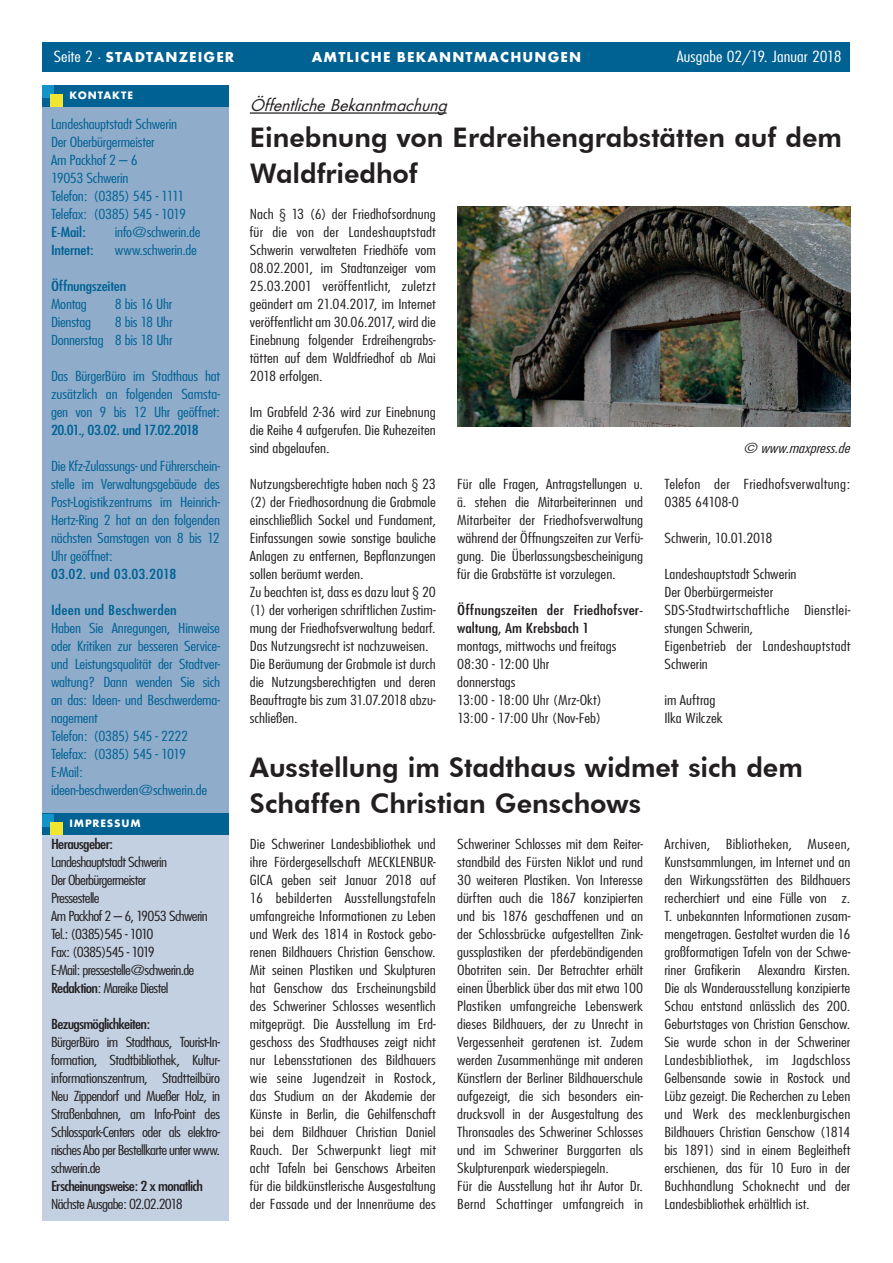
<style>
.page{position:relative;width:893px;height:1263px;background:#fff}
.page>*{position:absolute;margin:0;border:0;box-sizing:border-box;transform-origin:0 0}
.t1{font:800 27px/36px "Futura BT";color:#231f20}
.t2{font:italic 18px "Futura TOT Boo";color:#231f20}
.t3{font:700 15px "Futura TOT";letter-spacing:.075em;color:#fff}
.t4{font:300 condensed 15px "Futura";color:#fff;scale:1.25 1}
.t5{font:300 condensed 13.5px/18px "Futura";color:#231f20;text-align:justify;scale:1.25 1}
.t6{font:300 condensed 13.5px/18px "Futura";letter-spacing:-.015em;color:#006293;scale:1.25 1}
.t7{font:300 condensed 13.5px/18px "Futura";letter-spacing:-.04em;color:#231f20;scale:1.25 1}
.t8{font:condensed 13.5px "Futura";letter-spacing:-.035em;color:#231f20;scale:1.25 1}
.t9{font:condensed 13.5px "Futura";letter-spacing:-.015em;color:#006293;scale:1.25 1}
.t10{font:condensed 13.5px/18px "Futura";letter-spacing:.01em;color:#231f20;scale:1.25 1}
.t11{font:condensed 13.5px "Futura";letter-spacing:.015em;color:#006293;scale:1.25 1}
.t12{font:condensed 13.5px "Futura";letter-spacing:.01em;color:#006293;scale:1.25 1}
.t13{font:italic 300 condensed 13.5px "Futura";color:#231f20;scale:1.25 1}
.t14{font:700 11.25px "Futura TOT";letter-spacing:.075em;color:#fff}
.s1{font-family:"Futura";font-weight:300;font-stretch:condensed}
.s2{font-weight:400}
</style>
<div class="page">
<div style="left:43px;top:43px;width:807px;height:29px;background:#006293"></div>
<div style="left:43px;top:104px;width:186px;height:709px;background:#8faccb"></div>
<div style="left:43px;top:831px;width:186px;height:389px;background:#c2d0e1"></div>
<div style="left:43px;top:85px;width:186px;height:21px;background:#006293"></div>
<div style="left:43px;top:85px;width:11px;height:13px;background:#1294c8"></div>
<div style="left:51px;top:94px;width:12px;height:12px;background:#f0e52f"></div>
<div style="left:43px;top:813px;width:186px;height:22px;background:#006293"></div>
<div style="left:43px;top:814px;width:11px;height:12px;background:#1294c8"></div>
<div style="left:51px;top:822px;width:12px;height:13px;background:#f0e52f"></div>
<hr style="left:250px;top:112px;width:197px;height:2px;background:#231f20">
<img style="left:457px;top:207px;width:393px;height:219px">
<p class="t4" style="left:53px;top:47px;width:136px">Ausgabe 02/19. Januar 2018</p>
<p class="t4" style="left:677px;top:47px;width:133px">Ausgabe 02/19. Januar 2018</p>
<p class="t3" style="left:54px;top:48px;width:182px"><span class="s1">Seite 2 ·</span> STADTANZEIGER</p>
<p class="t3" style="left:312px;top:48px;width:271px">AMTLICHE BEKANNTMACHUNGEN</p>
<p class="t3" style="left:662px;top:48px;width:183px">STADTANZEIGER <span class="s1">· Seite 2</span></p>
<p class="t14" style="left:70px;top:88px;width:65px">KONTAKTE</p>
<p class="t6" style="left:51px;top:115px;width:109px">Landeshauptstadt Schwerin<br>Der Oberbürgermeister<br>Am Packhof 2 – 6<br>19053 Schwerin<br>Telefon: (0385) 545 - 1111<br>Telefax: (0385) 545 - 1019</p>
<p class="t9" style="left:51px;top:224px;width:29px">E-Mail:</p>
<p class="t6" style="left:115px;top:223px;width:70px">info@schwerin.de</p>
<p class="t9" style="left:51px;top:242px;width:36px">Internet:</p>
<p class="t6" style="left:115px;top:241px;width:67px">www.schwerin.de</p>
<p class="t9" style="left:51px;top:278px;width:62px">Öffnungszeiten</p>
<p class="t6" style="left:51px;top:295px;width:30px">Montag</p>
<p class="t6" style="left:115px;top:295px;width:48px">8 bis 16 Uhr</p>
<p class="t6" style="left:51px;top:313px;width:34px">Dienstag</p>
<p class="t6" style="left:51px;top:313px;width:99px;text-align:right">8 bis 18 Uhr<br>Donnerstag 8 bis 18 Uhr</p>
<p class="t6" style="left:51px;top:367px;width:137px;text-align:justify">Das BürgerBüro im Stadthaus hat zusätzlich an folgenden Samsta&shy;gen von 9 bis 12 Uhr geöffnet:</p>
<p class="t9" style="left:51px;top:422px;width:120px">20.01., 03.02. und 17.02.2018</p>
<p class="t6" style="left:51px;top:457px;width:137px;text-align:justify">Die Kfz-Zulassungs- und Führerschein&shy;stelle im Verwaltungsgebäude des Post-Logistikzentrums im Heinrich-Hertz-Ring 2 hat an den folgenden nächsten Samstagen von 8 bis 12<br>Uhr geöffnet:</p>
<p class="t11" style="left:51px;top:566px;width:102px">03.02. und 03.03.2018</p>
<p class="t12" style="left:51px;top:602px;width:102px">Ideen und Beschwerden</p>
<p class="t6" style="left:51px;top:619px;width:137px">Haben Sie Anregungen, Hinweise oder Kritiken zur besseren Service&shy;und Leistungsqualität der Stadtver&shy;waltung? Dann wenden Sie sich an das: Ideen- und Beschwerdema&shy;nagement<br>Telefon: (0385) 545 - 2222<br>Telefax: (0385) 545 - 1019<br>E-Mail: ideen-beschwerden@schwerin.de</p>
<p class="t14" style="left:70px;top:817px;width:73px">IMPRESSUM</p>
<p class="t8" style="left:51px;top:836px;width:51px">Herausgeber:</p>
<p class="t7" style="left:51px;top:853px;width:127px">Landeshauptstadt Schwerin<br>Der Oberbürgermeister<br>Pressestelle<br>Am Packhof 2 – 6, 19053 Schwerin<br>Tel.: (0385)545 - 1010<br>Fax: (0385)545 - 1019<br>E-Mail: pressestelle@schwerin.de<br><span class="s2">Redaktion</span>: Mareike Diestel</p>
<p class="t8" style="left:51px;top:1016px;width:81px">Bezugsmöglichkeiten:</p>
<p class="t5" style="left:51px;top:1033px;width:137px">BürgerBüro im Stadthaus, Tourist-In&shy;formation, Stadtbibliothek, Kultur&shy;informationszentrum, Stadtteilbüro Neu Zippendorf und Mueßer Holz, in Straßenbahnen, am Info-Point des Schlosspark-Centers oder als elektro&shy;nisches Abo per Bestellkarte unter www. schwerin.de</p>
<p class="t8" style="left:51px;top:1178px;width:123px">Erscheinungsweise: 2 x monatlich</p>
<p class="t7" style="left:51px;top:1195px;width:107px">Nächste Ausgabe: 02.02.2018</p>
<h2 class="t2" style="left:250px;top:95px;width:204px">ÖffentlicheBekanntmachung</h2>
<h1 class="t1" style="left:250px;top:119px;width:594px">Einebnung von Erdreihengrabstätten auf dem<br>Waldfriedhof</h1>
<p class="t5" style="left:250px;top:205px;width:150px">Nach § 13 (6) der Friedhofsordnung für die von der Landeshauptstadt Schwerin verwalteten Friedhöfe vom 08.02.2001, im Stadtanzeiger vom 25.03.2001 veröffentlicht, zuletzt geändert am 21.04.2017, im Internet veröffentlicht am 30.06.2017, wird die Einebnung folgender Erdreihengrabs&shy;tätten auf dem Waldfriedhof ab Mai 2018 erfolgen.</p>
<p class="t5" style="left:250px;top:403px;width:150px">Im Grabfeld 2-36 wird zur Einebnung die Reihe 4 aufgerufen. Die Ruhezeiten sind abgelaufen.</p>
<p class="t5" style="left:250px;top:475px;width:150px;text-align:left">Nutzungsberechtigte haben nach § 23 (2) der Friedhosordnung die Grabmale einschließlich Sockel und Fundament, Einfassungen sowie sonstige bauliche Anlagen zu entfernen, Bepflanzungen sollen beräumt werden.<br>Zu beachten ist, dass es dazu laut § 20 (1) der vorherigen schriftlichen Zustim&shy;mung der Friedhofsverwaltung bedarf.<br>Das Nutzungsrecht ist nachzuweisen.<br>Die Beräumung der Grabmale ist durch die Nutzungsberechtigten und deren Beauftragte bis zum 31.07.2018 abzu&shy;schließen.</p>
<p class="t5" style="left:457px;top:475px;width:150px">Für alle Fragen, Antragstellungen u. ä. stehen die Mitarbeiterinnen und Mitarbeiter der Friedhofsverwaltung während der Öffnungszeiten zur Verfü&shy;gung. Die Überlassungsbescheinigung für die Grabstätte ist vorzulegen.</p>
<p class="t10" style="left:457px;top:601px;width:150px">Öffnungszeiten der Friedhofsver&shy;waltung, Am Krebsbach 1</p>
<p class="t5" style="left:457px;top:637px;width:129px;text-align:left">montags, mittwochs und freitags<br>08:30 - 12:00 Uhr<br>donnerstags<br>13:00 - 18:00 Uhr (Mrz-Okt)<br>13:00 - 17:00 Uhr (Nov-Feb)</p>
<p class="t13" style="left:743px;top:440px;width:90px">© www.maxpress.de</p>
<p class="t5" style="left:664px;top:475px;width:150px">Telefon der Friedhofsverwaltung:<br>0385 64108-0</p>
<p class="t5" style="left:664px;top:529px;width:88px">Schwerin, 10.01.2018</p>
<p class="t5" style="left:664px;top:565px;width:150px;text-align:left">Landeshauptstadt Schwerin<br>Der Oberbürgermeister<br>SDS-Stadtwirtschaftliche Dienstlei&shy;stungen Schwerin,<br>Eigenbetrieb der Landeshauptstadt<br>Schwerin</p>
<p class="t5" style="left:664px;top:691px;width:48px">im Auftrag<br>Ilka Wilczek</p>
<h1 class="t1" style="left:250px;top:749px;width:555px">Ausstellung im Stadthaus widmet sich dem<br>Schaffen Christian Genschows</h1>
<p class="t5" style="left:250px;top:835px;width:150px">Die Schweriner Landesbibliothek und ihre Fördergesellschaft MECKLENBUR-GICA geben seit Januar 2018 auf 16 bebilderten Ausstellungstafeln umfangreiche Informationen zu Leben und Werk des 1814 in Rostock gebo&shy;renen Bildhauers Christian Genschow.<br>Mit seinen Plastiken und Skulpturen hat Genschow das Erscheinungsbild des Schweriner Schlosses wesentlich mitgeprägt. Die Ausstellung im Erd&shy;geschoss des Stadthauses zeigt nicht nur Lebensstationen des Bildhauers wie seine Jugendzeit in Rostock, das Studium an der Akademie der Künste in Berlin, die Gehilfenschaft bei dem Bildhauer Christian Daniel Rauch. Der Schwerpunkt liegt mit acht Tafeln bei Genschows Arbeiten für die bildkünstlerische Ausgestaltung der Fassade und der Innenräume des</p>
<p class="t5" style="left:457px;top:835px;width:150px;text-align:left">Schweriner Schlosses mit dem Reiter&shy;standbild des Fürsten Niklot und rund 30 weiteren Plastiken. Von Interesse dürften auch die 1867 konzipierten und bis 1876 geschaffenen und an der Schlossbrücke aufgestellten Zink&shy;gussplastiken der pferdebändigenden Obotriten sein. Der Betrachter erhält einen Überblick über das mit etwa 100<br>Plastiken umfangreiche Lebenswerk dieses Bildhauers, der zu Unrecht in Vergessenheit geratenen ist. Zudem werden Zusammenhänge mit anderen Künstlern der Berliner Bildhauerschule aufgezeigt, die sich besonders ein&shy;drucksvoll in der Ausgestaltung des Thronsaales des Schweriner Schlosses und im Schweriner Burggarten als Skulpturenpark wiederspiegeln.<br>Für die Ausstellung hat ihr Autor Dr.<br>Bernd Schattinger umfangreich in</p>
<p class="t5" style="left:664px;top:835px;width:150px">Archiven, Bibliotheken, Museen, Kunstsammlungen, im Internet und an den Wirkungsstätten des Bildhauers recherchiert und eine Fülle von z.<br>T. unbekannten Informationen zusam&shy;mengetragen. Gestaltet wurden die 16 großformatigen Tafeln von der Schwe&shy;riner Grafikerin</p>
<p class="t5" style="left:664px;top:961px;width:150px;text-indent:94px">Alexandra Kirsten.<br>Die als Wanderausstellung konzipierte Schau entstand anlässlich des 200.<br>Geburtstages von Christian Genschow.<br>Sie wurde schon in der Schweriner Landesbibliothek, im Jagdschloss Gelbensande sowie in Rostock und Lübz gezeigt. Die Recherchen zu Leben und Werk des mecklenburgischen Bildhauers Christian Genschow (1814 bis 1891) sind in einem Begleitheft erschienen, das für 10 Euro in der Buchhandlung Schoknecht und der Landesbibliothek erhältlich ist.</p>
</div>
